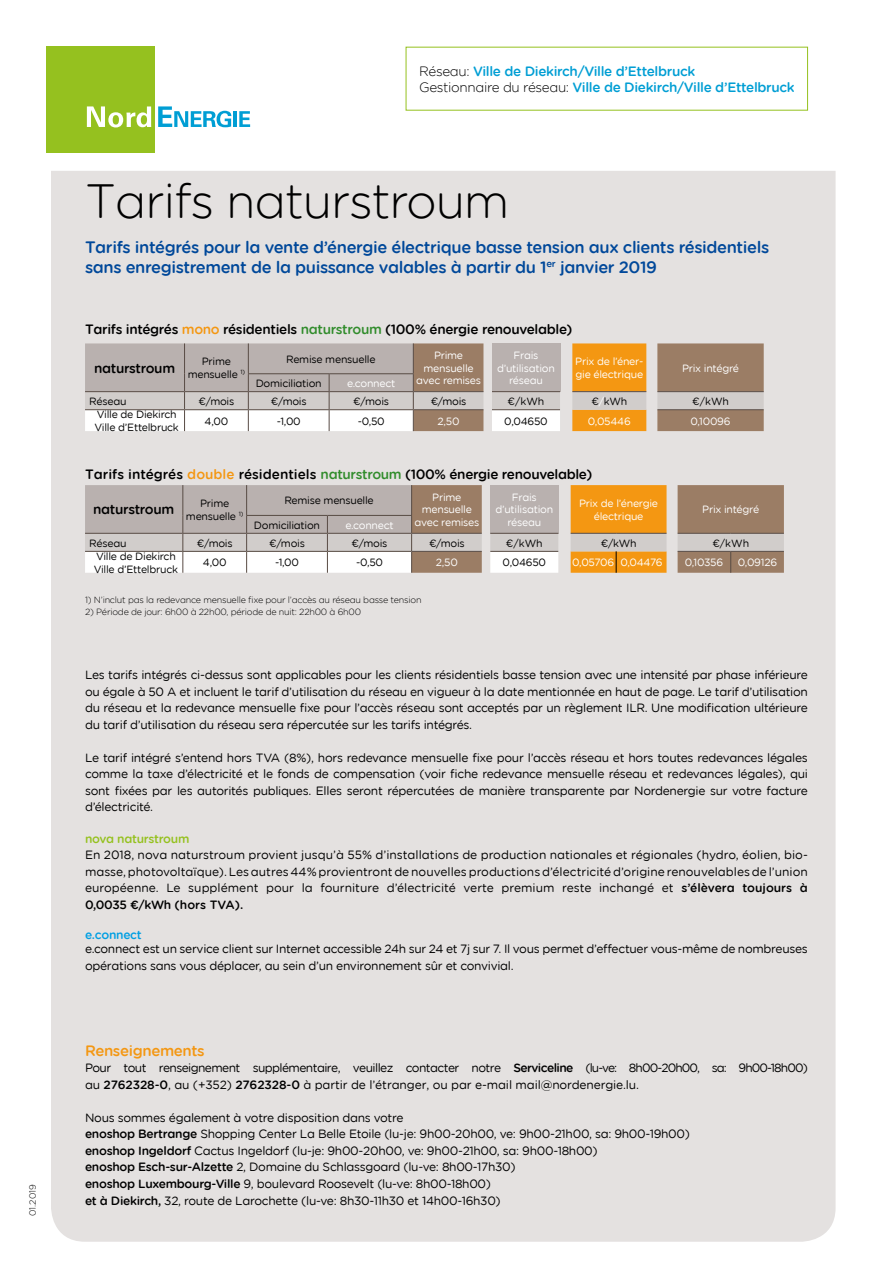
<style>
.page{position:relative;width:893px;height:1263px;background:#fff}
.page>*{position:absolute;margin:0;border:0;box-sizing:border-box;transform-origin:0 0}
.t1{font:48px "Gotham Rounded Light Enovos";letter-spacing:-.025em;color:#000}
.t2{font:16.5px/19.8px "Gotham Rounded Medium Enovos";letter-spacing:-.025em;color:#00489a}
.t3{font:15px "Gotham Rounded Medium Enovos";letter-spacing:-.025em;color:#f49712}
.t4{font:13.5px "Gotham Rounded Medium Enovos";letter-spacing:-.025em;color:#000}
.t5{font:13.5px/16.2px "Gotham Rounded Medium Enovos";letter-spacing:-.025em;color:#009ed4}
.t6{font:12px/16.5px "Gotham Rounded Book Enovos";letter-spacing:-.025em;color:#000;text-align:justify}
.t7{font:12px/16.5px "Gotham Rounded Book Enovos";letter-spacing:-.05em;color:#000}
.t8{font:12px "Gotham Rounded Medium Enovos";letter-spacing:-.025em;color:#000}
.t9{font:12px "Gotham Rounded Medium Enovos";letter-spacing:-.025em;color:#95c11f}
.t10{font:12px "Gotham Rounded Medium Enovos";letter-spacing:-.025em;color:#009fe3}
.t11{font:10.5px/12.6px "Gotham Rounded Book Enovos";letter-spacing:-.025em;color:#000;text-align:center}
.t12{font:10.5px/12.6px "Gotham Rounded Book Enovos";letter-spacing:-.025em;color:#fff;text-align:center}
.t13{font:9px "Gotham Rounded Light Enovos";letter-spacing:-.025em;color:#000}
.s1{font-family:"Gotham Rounded Light Enovos";color:#000}
.s2{color:#f49712}
.s3{color:#318c2c}
.s4{color:#fff}
.s5{font-family:"Gotham Rounded Medium Enovos"}
</style>
<div class="page">
<div style="left:51px;top:171px;width:785px;height:1071px;background:#e4e1e0"></div>
<svg style="left:85px;top:343px;width:679px;height:88px;background:#c6b4a2"></svg>
<hr style="left:657px;top:409px;width:107px;height:1px;background:#584b44">
<hr style="left:492px;top:391px;width:68px;height:1px;background:#584b44">
<hr style="left:492px;top:409px;width:68px;height:1px;background:#584b44">
<hr style="left:572px;top:391px;width:74px;height:1px;background:#584b44">
<svg style="left:85px;top:485px;width:699px;height:88px;background:#c7b39f"></svg>
<hr style="left:490px;top:533px;width:68px;height:1px;background:#584b44">
<hr style="left:490px;top:551px;width:68px;height:1px;background:#584b44">
<hr style="left:571px;top:533px;width:45px;height:1px;background:#584b44">
<hr style="left:616px;top:533px;width:50px;height:1px;background:#584b44">
<div style="left:47px;top:47px;width:108px;height:106px;background:#95c11f"></div>
<svg style="left:87px;top:106px;width:64px;height:21px"></svg>
<svg style="left:158px;top:106px;width:73px;height:21px"></svg>
<hr style="left:233px;top:111px;width:4px;height:16px;background:#009ed4">
<svg style="left:239px;top:111px;width:11px;height:16px"></svg>
<p class="t13" style="left:27px;top:1216px;width:33px;rotate:-90deg">01.2019</p>
<p class="t5" style="left:419px;top:63px;width:377px"><span class="s1">Réseau:</span> Ville de Diekirch/Ville d’Ettelbruck<br><span class="s1">Gestionnaire du réseau:</span> Ville de Diekirch/Ville d’Ettelbruck</p>
<h1 class="t1" style="left:85px;top:169px;width:426px">Tarifs naturstroum</h1>
<h2 class="t2" style="left:85px;top:237px;width:686px">Tarifs intégrés pour la vente d’énergie électrique basse tension aux clients résidentiels sans enregistrement de la puissance valables à partir du 1<sup>er</sup> janvier 2019</h2>
<p class="t4" style="left:85px;top:320px;width:489px">Tarifs intégrés <span class="s2">mono</span> résidentiels <span class="s3">naturstroum</span> (100% énergie renouvelable)</p>
<p class="t4" style="left:94px;top:358px;width:83px">naturstroum</p>
<p class="t11" style="left:188px;top:355px;width:59px">Prime mensuelle <sup>1)</sup></p>
<p class="t11" style="left:286px;top:352px;width:91px">Remise mensuelle</p>
<p class="t12" style="left:416px;top:348px;width:66px">Prime mensuelle avec remises</p>
<p class="t12" style="left:497px;top:348px;width:59px">Frais d’utilisation réseau</p>
<p class="t12" style="left:575px;top:355px;width:70px;text-align:left">Prix de l’éner&shy;gie électrique</p>
<p class="t12" style="left:682px;top:361px;width:59px">Prix intégré</p>
<p class="t11" style="left:256px;top:376px;width:68px">Domiciliation</p>
<p class="t12" style="left:347px;top:376px;width:50px">e.connect</p>
<p class="t11" style="left:89px;top:394px;width:39px">Réseau</p>
<p class="t11" style="left:199px;top:394px;width:37px">€/mois</p>
<p class="t11" style="left:271px;top:394px;width:37px">€/mois</p>
<p class="t11" style="left:353px;top:394px;width:37px">€/mois</p>
<p class="t11" style="left:431px;top:394px;width:37px">€/mois</p>
<p class="t11" style="left:508px;top:394px;width:38px">€/kWh</p>
<p class="t11" style="left:591px;top:395px;width:37px">€<span class="s4">/</span>kWh</p>
<p class="t11" style="left:692px;top:394px;width:38px">€/kWh</p>
<p class="t11" style="left:95px;top:408px;width:86px;text-align:left">Ville de Diekirch<br>Ville d’Ettelbruck</p>
<p class="t11" style="left:205px;top:414px;width:25px">4,00</p>
<p class="t11" style="left:277px;top:414px;width:26px">-1,00</p>
<p class="t11" style="left:358px;top:414px;width:29px">-0,50</p>
<p class="t12" style="left:438px;top:414px;width:24px">2,50</p>
<p class="t11" style="left:504px;top:414px;width:45px">0,04650</p>
<p class="t12" style="left:588px;top:414px;width:44px">0,05446</p>
<p class="t12" style="left:690px;top:414px;width:42px">0,10096</p>
<p class="t4" style="left:85px;top:465px;width:509px">Tarifs intégrés <span class="s2">double</span> résidentiels <span class="s3">naturstroum</span> (100% énergie renouvelable)</p>
<p class="t4" style="left:93px;top:500px;width:83px">naturstroum</p>
<p class="t11" style="left:186px;top:496px;width:59px">Prime mensuelle <sup>1)</sup></p>
<p class="t11" style="left:284px;top:494px;width:91px">Remise mensuelle</p>
<p class="t12" style="left:414px;top:490px;width:66px">Prime mensuelle avec remises</p>
<p class="t12" style="left:495px;top:490px;width:59px">Frais d’utilisation réseau</p>
<p class="t12" style="left:579px;top:496px;width:81px">Prix de l’énergie électrique</p>
<p class="t12" style="left:702px;top:503px;width:59px">Prix intégré</p>
<p class="t11" style="left:254px;top:518px;width:68px">Domiciliation</p>
<p class="t12" style="left:345px;top:518px;width:50px">e.connect</p>
<p class="t11" style="left:89px;top:536px;width:39px">Réseau</p>
<p class="t11" style="left:197px;top:536px;width:37px">€/mois</p>
<p class="t11" style="left:269px;top:536px;width:37px">€/mois</p>
<p class="t11" style="left:352px;top:536px;width:37px">€/mois</p>
<p class="t11" style="left:429px;top:536px;width:37px">€/mois</p>
<p class="t11" style="left:506px;top:536px;width:38px">€/kWh</p>
<p class="t11" style="left:601px;top:536px;width:37px">€/kWh</p>
<p class="t11" style="left:712px;top:536px;width:38px">€/kWh</p>
<p class="t11" style="left:94px;top:550px;width:86px;text-align:left">Ville de Diekirch<br>Ville d’Ettelbruck</p>
<p class="t11" style="left:203px;top:556px;width:25px">4,00</p>
<p class="t11" style="left:275px;top:556px;width:26px">-1,00</p>
<p class="t11" style="left:356px;top:556px;width:29px">-0,50</p>
<p class="t12" style="left:436px;top:556px;width:24px">2,50</p>
<p class="t11" style="left:503px;top:556px;width:45px">0,04650</p>
<p class="t12" style="left:572px;top:556px;width:92px">0,05706 0,04476</p>
<p class="t12" style="left:685px;top:556px;width:40px">0,10356</p>
<p class="t12" style="left:738px;top:556px;width:41px">0,09126</p>
<p class="t13" style="left:85px;top:593px;width:338px">1) N’inclut pas la redevance mensuelle fixe pour l’accès au réseau basse tension</p>
<p class="t13" style="left:85px;top:605px;width:278px">2) Période de jour: 6h00 à 22h00, période de nuit: 22h00 à 6h00</p>
<p class="t6" style="left:85px;top:666px;width:724px">Les tarifs intégrés ci-dessus sont applicables pour les clients résidentiels basse tension avec une intensité par phase inférieure ou égale à 50 A et incluent le tarif d’utilisation du réseau en vigueur à la date mentionnée en haut de page. Le tarif d’utilisation du réseau et la redevance mensuelle fixe pour l’accès réseau sont acceptés par un règlement ILR. Une modification ultérieure du tarif d’utilisation du réseau sera répercutée sur les tarifs intégrés.</p>
<p class="t6" style="left:85px;top:749px;width:724px">Le tarif intégré s’entend hors TVA (8%), hors redevance mensuelle fixe pour l’accès réseau et hors toutes redevances légales comme la taxe d’électricité et le fonds de compensation (voir fiche redevance mensuelle réseau et redevances légales), qui sont fixées par les autorités publiques. Elles seront répercutées de manière transparente par Nordenergie sur votre facture d’électricité.</p>
<p class="t9" style="left:85px;top:830px;width:106px">nova naturstroum</p>
<p class="t6" style="left:85px;top:846px;width:724px">En 2018, nova naturstroum provient jusqu’à 55% d’installations de production nationales et régionales (hydro, éolien, bio&shy;masse, photovoltaïque). Les autres 44% provientront de nouvelles productions d’électricité d’origine renouvelables de l’union européenne. Le supplément pour la fourniture d’électricité verte premium reste inchangé et <span class="s5">s’élèvera toujours à</span></p>
<p class="t8" style="left:85px;top:896px;width:160px">0,0035 €/kWh (hors TVA).</p>
<p class="t10" style="left:85px;top:926px;width:58px">e.connect</p>
<p class="t6" style="left:85px;top:940px;width:724px;line-height:17.2px">e.connect est un service client sur Internet accessible 24h sur 24 et 7j sur 7. Il vous permet d’effectuer vous-même de nombreuses opérations sans vous déplacer, au sein d’un environnement sûr et convivial.</p>
<p class="t3" style="left:85px;top:1040px;width:121px">Renseignements</p>
<p class="t7" style="left:85px;top:1059px;width:724px">Pour tout renseignement supplémentaire, veuillez contacter notre <span class="s5">Serviceline</span> (lu-ve: 8h00-20h00, sa: 9h00-18h00) au <span class="s5">2762328-0</span>, au (+352) <span class="s5">2762328-0</span> à partir de l’étranger, ou par e-mail mail@nordenergie.lu.</p>
<p class="t6" style="left:85px;top:1109px;width:606px;text-align:left">Nous sommes également à votre disposition dans votre<br><span class="s5">enoshop Bertrange</span> Shopping Center La Belle Etoile (lu-je: 9h00-20h00, ve: 9h00-21h00, sa: 9h00-19h00) <span class="s5">enoshop Ingeldorf</span> Cactus Ingeldorf (lu-je: 9h00-20h00, ve: 9h00-21h00, sa: 9h00-18h00)<br><span class="s5">enoshop Esch-sur-Alzette</span> 2, Domaine du Schlassgoard (lu-ve: 8h00-17h30)<br><span class="s5">enoshop Luxembourg-Ville</span> 9, boulevard Roosevelt (lu-ve: 8h00-18h00)<br><span class="s5">et à Diekirch,</span> 32, route de Larochette (lu-ve: 8h30-11h30 et 14h00-16h30)</p>
</div>
